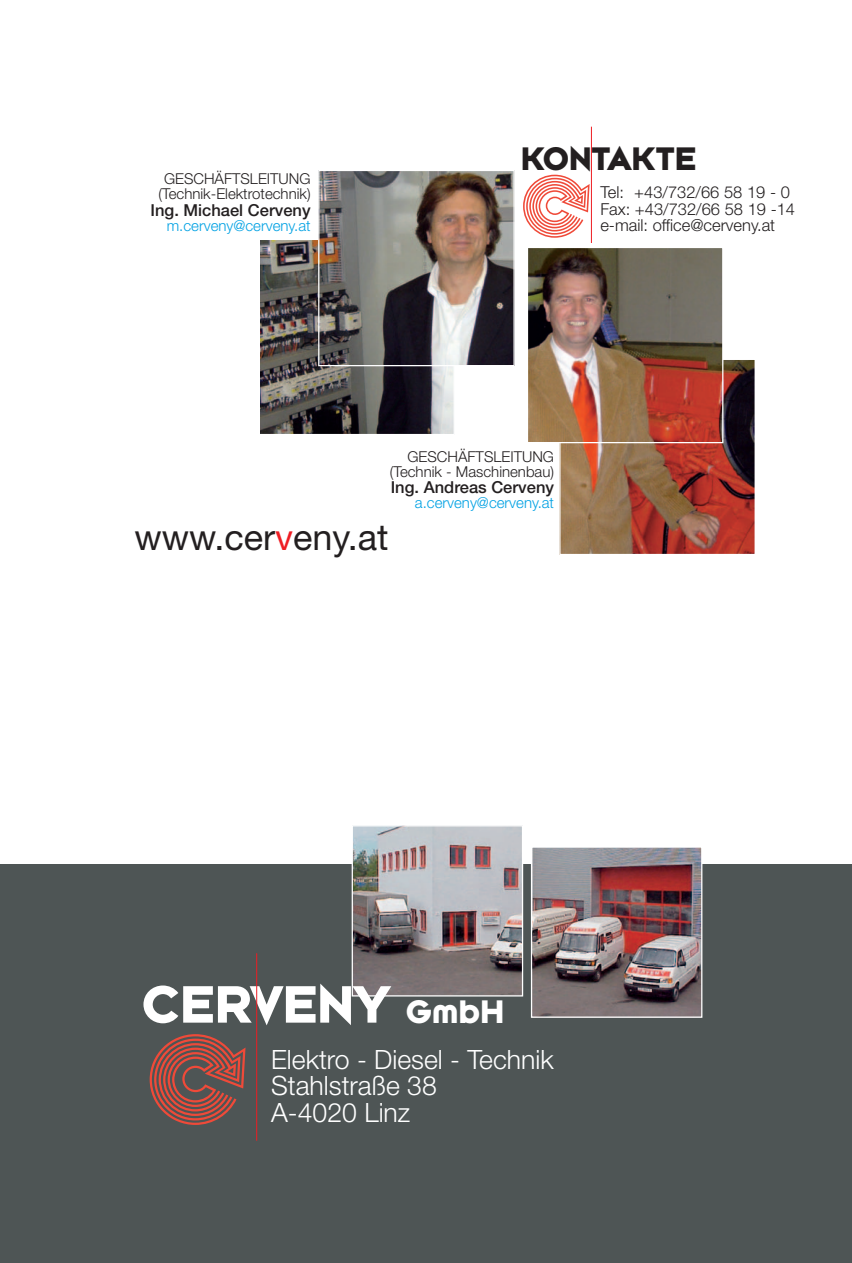
<style>
.page{position:relative;width:852px;height:1263px;background:#fff}
.page>*{position:absolute;margin:0;border:0;box-sizing:border-box;transform-origin:0 0}
.t1{font:700 58.05px "Bonn";color:#fff}
.t2{font:36px "Helvetica Neue";color:#231f20}
.t3{font:700 36px "Bonn";color:#231f20}
.t4{font:300 26.55px/26.5px "Helvetica Neue";color:#fff}
.t5{font:300 16.5px/16.5px "Helvetica Neue";color:#231f20}
.t6{font:500 16.5px "Helvetica Neue";color:#231f20}
.t7{font:300 15px/15px "Helvetica Neue";color:#231f20;text-align:right}
.t8{font:300 15px "Helvetica Neue";color:#00a1e3}
.s1{color:#ee1d23}
.s2{font-size:36px}
</style>
<div class="page">
<div style="left:0;top:864px;width:851px;height:399px;background:#4e5555"></div>
<img style="left:532px;top:848px;width:168px;height:168px">
<div style="left:530px;top:846px;width:172px;height:172px;border:1px solid #fff"></div>
<img style="left:353px;top:827px;width:168px;height:167px">
<div style="left:351px;top:825px;width:172px;height:171px;border:1px solid #fff"></div>
<hr style="left:256px;top:953px;width:1px;height:188px;background:#ee1d23">
<hr style="left:591px;top:127px;width:1px;height:116px;background:#ee1d23">
<svg style="left:150px;top:1034px;width:95px;height:91px"></svg>
<svg style="left:523px;top:175px;width:66px;height:63px"></svg>
<img style="left:260px;top:241px;width:192px;height:192px">
<div style="left:258px;top:239px;width:196px;height:196px;border:1px solid #fff"></div>
<img style="left:320px;top:172px;width:192px;height:192px">
<div style="left:318px;top:170px;width:196px;height:196px;border:1px solid #fff"></div>
<img style="left:561px;top:361px;width:192px;height:192px">
<div style="left:559px;top:359px;width:196px;height:196px;border:1px solid #fff"></div>
<img style="left:528px;top:249px;width:193px;height:192px">
<div style="left:526px;top:247px;width:197px;height:196px;border:1px solid #fff"></div>
<p class="t7" style="left:158px;top:173px;width:153px;text-align:center">GESCHÄFTSLEITUNG (Technik-Elektrotechnik)</p>
<p class="t6" style="left:150px;top:204px;width:161px">Ing. Michael Cerveny</p>
<p class="t8" style="left:167px;top:220px;width:145px">m.cerveny@cerveny.at</p>
<h2 class="t3" style="left:520px;top:146px;width:177px">KONTAKTE</h2>
<p class="t5" style="left:600px;top:186px;width:196px">Tel: +43/732/66 58 19 - 0<br>Fax: +43/732/66 58 19 -14 e-mail: office@cerveny.at</p>
<p class="t7" style="left:389px;top:450px;width:166px">GESCHÄFTSLEITUNG (Technik - Maschinenbau)</p>
<p class="t6" style="left:390px;top:481px;width:165px">Ing. Andreas Cerveny</p>
<p class="t8" style="left:415px;top:497px;width:141px">a.cerveny@cerveny.at</p>
<h2 class="t2" style="left:134px;top:525px;width:255px">www.cer<span class="s1">v</span>eny.at</h2>
<h1 class="t1" style="left:142px;top:985px;width:364px">CERVENY <span class="s2">GmbH</span></h1>
<h3 class="t4" style="left:271px;top:1048px;width:284px">Elektro - Diesel - Technik<br>Stahlstraße 38<br>A-4020 Linz</h3>
</div>
